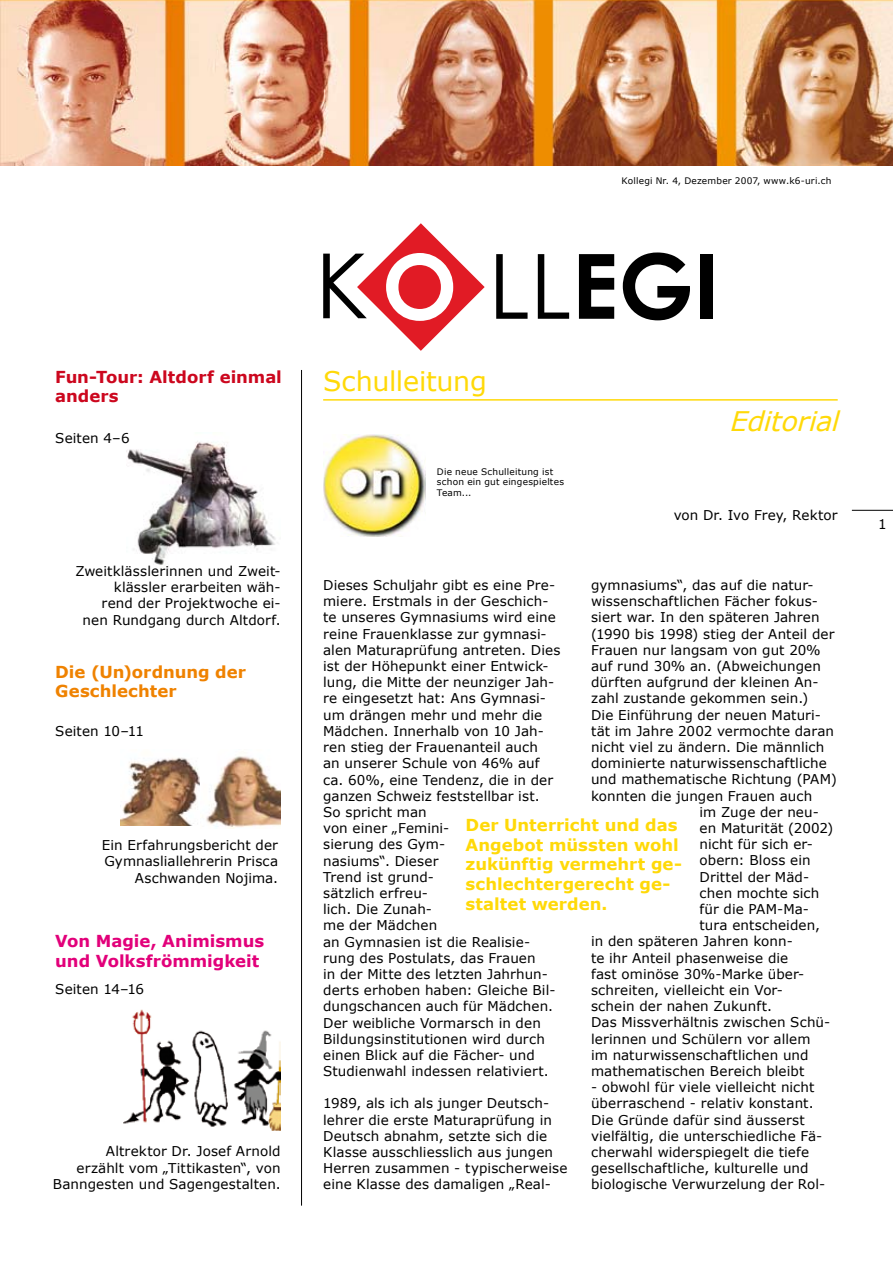
<style>
.page{position:relative;width:893px;height:1263px;background:#fff}
.page>*{position:absolute;margin:0;border:0;box-sizing:border-box;transform-origin:0 0}
.t1{font:90px "Century Gothic";color:#000}
.t2{font:27px "Verdana";letter-spacing:-.01em;color:#ffd908}
.t3{font:italic 27px "Verdana";color:#ffd908}
.t4{font:700 16.5px/19.8px "Verdana";letter-spacing:.005em;color:#ffd908}
.t5{font:700 16.5px/19.8px "Verdana";color:#e2007a}
.t6{font:700 16.5px/19.8px "Verdana";color:#ef8200}
.t7{font:700 16.5px/19.8px "Verdana";color:#cc071e}
.t8{font:13.5px/16.2px "Verdana";letter-spacing:.005em;color:#000}
.t9{font:9px/10.8px "Verdana";letter-spacing:.02em;color:#000}
.s1{font-weight:700;color:#fff}
.s2{font-weight:700}
</style>
<div class="page">
<hr style="left:301px;top:370px;width:1px;height:835px;background:#000">
<hr style="left:852px;top:510px;width:41px;height:1px;background:#000">
<svg style="left:357px;top:223px;width:128px;height:128px"></svg>
<img style="left:0;top:0;width:893px;height:165px">
<img style="left:323px;top:435px;width:102px;height:102px">
<img style="left:123px;top:1010px;width:158px;height:120px">
<img style="left:120px;top:757px;width:80px;height:68px">
<img style="left:206px;top:756px;width:74px;height:73px">
<img style="left:126px;top:441px;width:150px;height:124px">
<hr style="left:323px;top:399px;width:515px;height:2px;background:#ffd908">
<p class="t7" style="left:55px;top:366px;width:228px">Fun-Tour: Altdorf einmal anders</p>
<p class="t8" style="left:55px;top:429px;width:76px">Seiten 4–6</p>
<p class="t8" style="left:75px;top:562px;width:207px;text-align:right">Zweitklässlerinnen und Zweit&shy;klässler erarbeiten wäh-<br>rend der Projektwoche ei&shy;nen Rundgang durch Altdorf.</p>
<p class="t6" style="left:55px;top:661px;width:192px">Die (Un)ordnung der<br>Geschlechter</p>
<p class="t8" style="left:55px;top:722px;width:81px">Seiten 10–11</p>
<p class="t8" style="left:102px;top:837px;width:178px;text-align:right">Ein Erfahrungsbericht der<br>Gymnasliallehrerin Prisca<br>Aschwanden Nojima.</p>
<p class="t5" style="left:55px;top:930px;width:210px">Von Magie, Animismus und Volksfrömmigkeit</p>
<p class="t8" style="left:55px;top:980px;width:90px">Seiten 14–16</p>
<p class="t8" style="left:53px;top:1143px;width:229px;text-align:right">Altrektor Dr. Josef Arnold<br>erzählt vom „Tittikasten“, von<br>Banngesten und Sagengestalten.</p>
<p class="t9" style="left:621px;top:175px;width:212px">Kollegi Nr. 4, Dezember 2007, www.k6-uri.ch</p>
<h1 class="t1" style="left:315px;top:223px;width:405px">K <span class="s1">O</span> LL<span class="s2">EGI</span></h1>
<h2 class="t2" style="left:323px;top:364px;width:165px">Schulleitung</h2>
<p class="t9" style="left:437px;top:466px;width:129px">Die neue Schulleitung ist schon ein gut eingespieltes<br>Team...</p>
<h2 class="t3" style="left:729px;top:404px;width:119px">Editorial</h2>
<p class="t8" style="left:674px;top:506px;width:165px">von Dr. Ivo Frey, Rektor</p>
<p class="t8" style="left:591px;top:576px;width:224px">gymnasiums“, das auf die natur-</p>
<p class="t8" style="left:591px;top:593px;width:228px">wissenschaftlichen Fächer fokus-</p>
<p class="t8" style="left:591px;top:609px;width:230px">siert war. In den späteren Jahren</p>
<p class="t8" style="left:591px;top:625px;width:245px">(1990 bis 1998) stieg der Anteil der</p>
<p class="t8" style="left:591px;top:641px;width:231px">Frauen nur langsam von gut 20%</p>
<p class="t8" style="left:591px;top:657px;width:231px">auf rund 30% an. (Abweichungen</p>
<p class="t8" style="left:591px;top:674px;width:229px">dürften aufgrund der kleinen An-</p>
<p class="t8" style="left:591px;top:690px;width:219px">zahl zustande gekommen sein.)</p>
<p class="t8" style="left:591px;top:706px;width:231px">Die Einführung der neuen Maturi-</p>
<p class="t8" style="left:591px;top:722px;width:244px">tät im Jahre 2002 vermochte daran</p>
<p class="t8" style="left:591px;top:738px;width:235px">nicht viel zu ändern. Die männlich</p>
<p class="t8" style="left:591px;top:755px;width:237px">dominierte naturwissenschaftliche</p>
<p class="t8" style="left:591px;top:771px;width:247px">und mathematische Richtung (PAM)</p>
<p class="t8" style="left:591px;top:787px;width:223px">konnten die jungen Frauen auch</p>
<p class="t8" style="left:699px;top:803px;width:121px">im Zuge der neu-</p>
<p class="t8" style="left:699px;top:819px;width:135px">en Maturität (2002)</p>
<p class="t8" style="left:699px;top:836px;width:115px">nicht für sich er-</p>
<p class="t8" style="left:699px;top:852px;width:113px">obern: Bloss ein</p>
<p class="t8" style="left:699px;top:868px;width:111px">Drittel der Mäd-</p>
<p class="t8" style="left:699px;top:884px;width:121px">chen mochte sich</p>
<p class="t8" style="left:699px;top:900px;width:111px">für die PAM-Ma-</p>
<p class="t8" style="left:699px;top:917px;width:122px">tura entscheiden,</p>
<p class="t8" style="left:591px;top:933px;width:203px">in den späteren Jahren konn-</p>
<p class="t8" style="left:591px;top:949px;width:199px">te ihr Anteil phasenweise die</p>
<p class="t8" style="left:591px;top:965px;width:215px">fast ominöse 30%-Marke über-</p>
<p class="t8" style="left:591px;top:981px;width:193px">schreiten, vielleicht ein Vor-</p>
<p class="t8" style="left:591px;top:998px;width:183px">schein der nahen Zukunft.</p>
<p class="t8" style="left:591px;top:1014px;width:241px">Das Missverhältnis zwischen Schü-</p>
<p class="t8" style="left:591px;top:1030px;width:221px">lerinnen und Schülern vor allem</p>
<p class="t8" style="left:591px;top:1046px;width:219px">im naturwissenschaftlichen und</p>
<p class="t8" style="left:591px;top:1062px;width:215px">mathematischen Bereich bleibt</p>
<p class="t8" style="left:591px;top:1079px;width:236px">- obwohl für viele vielleicht nicht überraschend - relativ konstant.<br>Die Gründe dafür sind äusserst vielfältig, die unterschiedliche Fä&shy;cherwahl widerspiegelt die tiefe gesellschaftliche, kulturelle und biologische Verwurzelung der Rol-</p>
<p class="t8" style="left:323px;top:577px;width:239px">Dieses Schuljahr gibt es eine Pre&shy;miere. Erstmals in der Geschich&shy;te unseres Gymnasiums wird eine reine Frauenklasse zur gymnasi&shy;alen Maturaprüfung antreten. Dies ist der Höhepunkt einer Entwick&shy;lung, die Mitte der neunziger Jah&shy;re eingesetzt hat: Ans Gymnasi&shy;um drängen mehr und mehr die<br>Mädchen. Innerhalb von 10 Jah&shy;ren stieg der Frauenanteil auch<br>an unserer Schule von 46% auf ca. 60%, eine Tendenz, die in der ganzen Schweiz feststellbar ist.<br>So spricht man<br>von einer „Femini-<br>sierung des Gym-<br>nasiums“. Dieser<br>Trend ist grund-<br>sätzlich erfreu-<br>lich. Die Zunah-<br>me der Mädchen<br>an Gymnasien ist die Realisie&shy;rung des Postulats, das Frauen<br>in der Mitte des letzten Jahrhun&shy;derts erhoben haben: Gleiche Bil&shy;dungschancen auch für Mädchen.<br>Der weibliche Vormarsch in den<br>Bildungsinstitutionen wird durch einen Blick auf die Fächer- und<br>Studienwahl indessen relativiert.</p>
<p class="t8" style="left:323px;top:1095px;width:246px">1989, als ich als junger Deutsch&shy;lehrer die erste Maturaprüfung in Deutsch abnahm, setzte sich die Klasse ausschliesslich aus jungen Herren zusammen - typischerweise eine Klasse des damaligen „Real-</p>
<p class="t4" style="left:466px;top:814px;width:218px">Der Unterricht und das<br>Angebot müssten wohl zukünftig vermehrt ge&shy;schlechtergerecht ge&shy;staltet werden.</p>
</div>
